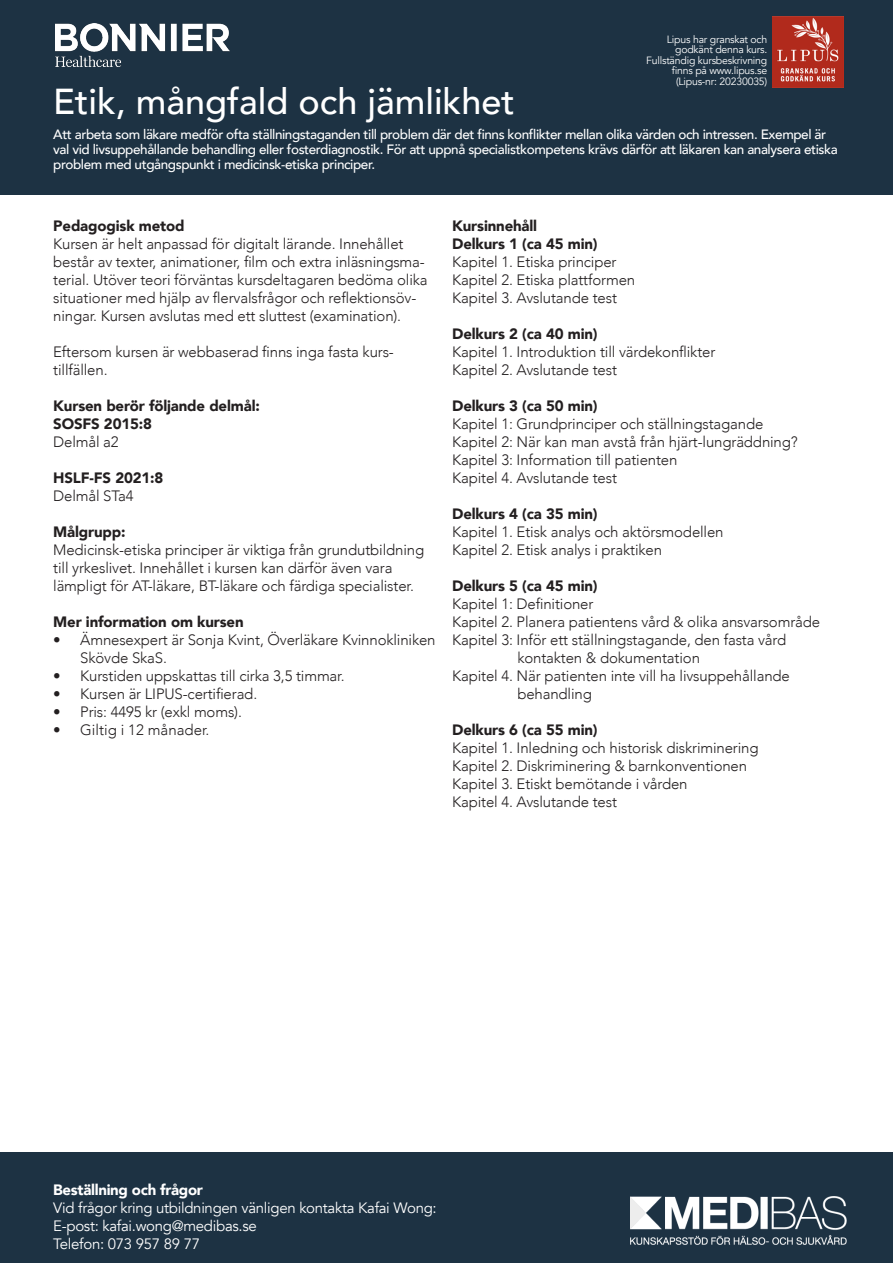
<style>
.page{position:relative;width:893px;height:1263px;background:#fff}
.page>*{position:absolute;margin:0;border:0;box-sizing:border-box;transform-origin:0 0}
.t1{font:500 36px "Avenir";color:#fff}
.t2{font:300 15px/18px "Avenir";letter-spacing:-.01em;color:#231f20}
.t3{font:900 15px/18px "Avenir";letter-spacing:-.01em;color:#231f20}
.t4{font:15px/18px "Avenir";letter-spacing:-.02em;color:#fff}
.t5{font:900 15px "Avenir";letter-spacing:-.02em;color:#fff}
.t6{font:500 13.5px/15px "Avenir";letter-spacing:-.03em;color:#fff}
.t7{font:10.5px/10.5px "Avenir";letter-spacing:-.02em;color:#fff;text-align:right}
</style>
<div class="page">
<div style="left:0;top:0;width:893px;height:195px;background:#1d3243"></div>
<div style="left:0;top:1152px;width:893px;height:111px;background:#1d3243"></div>
<img style="left:55px;top:24px;width:175px;height:42px">
<img style="left:773px;top:17px;width:70px;height:70px">
<img style="left:630px;top:1196px;width:217px;height:49px">
<h1 class="t1" style="left:53px;top:78px;width:463px">Etik, mångfald och jämlikhet</h1>
<p class="t7" style="left:646px;top:34px;width:123px">Lipus har granskat och godkänt denna kurs.<br>Fullständig kursbeskrivning finns på www.lipus.se (Lipus-nr: 20230035)</p>
<p class="t6" style="left:53px;top:127px;width:786px">Att arbeta som läkare medför ofta ställningstaganden till problem där det finns konflikter mellan olika värden och intressen. Exempel är val vid livsuppehållande behandling eller fosterdiagnostik. För att uppnå specialistkompetens krävs därför att läkaren kan analysera etiska problem med utgångspunkt i medicinsk-etiska principer.</p>
<p class="t3" style="left:53px;top:217px;width:133px">Pedagogisk metod</p>
<p class="t2" style="left:53px;top:235px;width:376px">Kursen är helt anpassad för digitalt lärande. Innehållet består av texter, animationer, film och extra inläsningsma&shy;terial. Utöver teori förväntas kursdeltagaren bedöma olika situationer med hjälp av flervalsfrågor och reflektionsöv&shy;ningar. Kursen avslutas med ett sluttest (examination).</p>
<p class="t2" style="left:53px;top:343px;width:342px">Eftersom kursen är webbaserad finns inga fasta kurs&shy;tillfällen.</p>
<p class="t3" style="left:53px;top:397px;width:208px">Kursen berör följande delmål:<br>SOSFS 2015:8</p>
<p class="t2" style="left:53px;top:433px;width:67px">Delmål a2</p>
<p class="t3" style="left:53px;top:469px;width:112px">HSLF-FS 2021:8</p>
<p class="t2" style="left:53px;top:487px;width:82px">Delmål STa4</p>
<p class="t3" style="left:53px;top:523px;width:74px">Målgrupp:</p>
<p class="t2" style="left:53px;top:541px;width:372px">Medicinsk-etiska principer är viktiga från grundutbildning till yrkeslivet. Innehållet i kursen kan därför även vara lämpligt för AT-läkare, BT-läkare och färdiga specialister.</p>
<p class="t3" style="left:53px;top:613px;width:192px">Mer information om kursen</p>
<p class="t2" style="left:80px;top:631px;width:357px;text-indent:-27px">• Ämnesexpert är Sonja Kvint, Överläkare Kvinnokliniken<br>Skövde SkaS.</p>
<p class="t2" style="left:53px;top:667px;width:293px">• Kurstiden uppskattas till cirka 3,5 timmar.</p>
<p class="t2" style="left:53px;top:685px;width:205px">• Kursen är LIPUS-certifierad.</p>
<p class="t2" style="left:53px;top:703px;width:190px">• Pris: 4495 kr (exkl moms).</p>
<p class="t2" style="left:53px;top:721px;width:158px">• Giltig i 12 månader.</p>
<p class="t3" style="left:452px;top:217px;width:147px">Kursinnehåll<br>Delkurs 1 (ca 45 min)</p>
<p class="t2" style="left:452px;top:253px;width:185px">Kapitel 1. Etiska principer<br>Kapitel 2. Etiska plattformen<br>Kapitel 3. Avslutande test</p>
<p class="t3" style="left:452px;top:325px;width:147px">Delkurs 2 (ca 40 min)</p>
<p class="t2" style="left:452px;top:343px;width:265px">Kapitel 1. Introduktion till värdekonflikter<br>Kapitel 2. Avslutande test</p>
<p class="t3" style="left:452px;top:397px;width:147px">Delkurs 3 (ca 50 min)</p>
<p class="t2" style="left:452px;top:415px;width:347px">Kapitel 1: Grundprinciper och ställningstagande Kapitel 2: När kan man avstå från hjärt-lungräddning?<br>Kapitel 3: Information till patienten<br>Kapitel 4. Avslutande test</p>
<p class="t3" style="left:452px;top:505px;width:147px">Delkurs 4 (ca 35 min)</p>
<p class="t2" style="left:452px;top:523px;width:273px">Kapitel 1. Etisk analys och aktörsmodellen<br>Kapitel 2. Etisk analys i praktiken</p>
<p class="t3" style="left:452px;top:577px;width:147px">Delkurs 5 (ca 45 min)</p>
<p class="t2" style="left:452px;top:595px;width:143px">Kapitel 1: Definitioner</p>
<p class="t2" style="left:452px;top:613px;width:370px">Kapitel 2. Planera patientens vård &amp; olika ansvarsområde</p>
<p class="t2" style="left:452px;top:631px;width:336px">Kapitel 3: Inför ett ställningstagande, den fasta vård</p>
<p class="t2" style="left:517px;top:649px;width:184px">kontakten &amp; dokumentation</p>
<p class="t2" style="left:452px;top:667px;width:339px">Kapitel 4. När patienten inte vill ha livsuppehållande</p>
<p class="t2" style="left:517px;top:685px;width:76px">behandling</p>
<p class="t3" style="left:452px;top:721px;width:147px">Delkurs 6 (ca 55 min)</p>
<p class="t2" style="left:452px;top:739px;width:308px">Kapitel 1. Inledning och historisk diskriminering Kapitel 2. Diskriminering &amp; barnkonventionen Kapitel 3. Etiskt bemötande i vården<br>Kapitel 4. Avslutande test</p>
<p class="t5" style="left:53px;top:1180px;width:151px">Beställning och frågor</p>
<p class="t4" style="left:53px;top:1199px;width:385px">Vid frågor kring utbildningen vänligen kontakta Kafai Wong:<br>E-post: kafai.wong@medibas.se<br>Telefon: 073 957 89 77</p>
</div>
